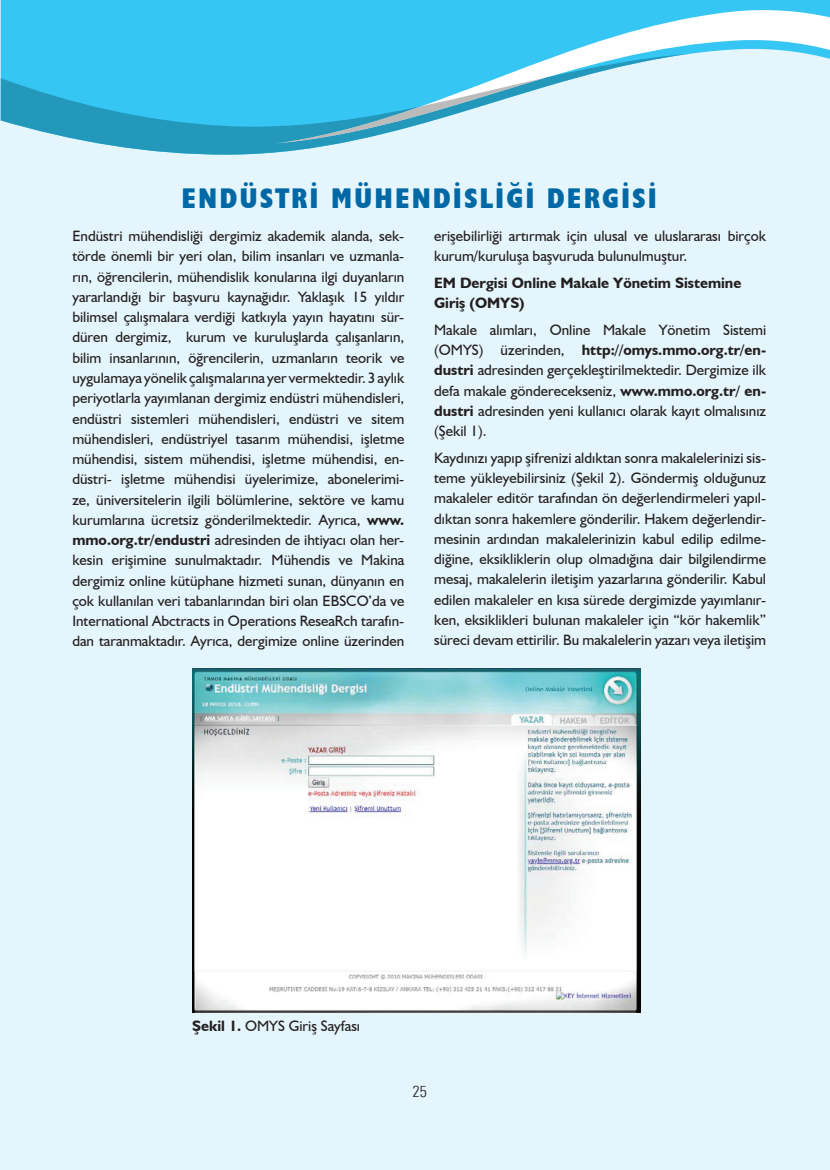
<style>
.page{position:relative;width:830px;height:1170px;background:#fff}
.page>*{position:absolute;margin:0;border:0;box-sizing:border-box;transform-origin:0 0}
.t1{font:700 condensed 28.5px "Humanist 521 BT Xtra";letter-spacing:.07em;color:#0068a5}
.t2{font:300 condensed 15.75px "Zurich BT";color:#231f20}
.t3{font:15px/20.2px "Humanist 521 BT";color:#231f20;text-align:justify}
.t4{font:700 15px/20.2px "Humanist 521 BT";color:#231f20}
.s1{font-weight:700}
</style>
<div class="page">
<div style="left:0;top:0;width:829px;height:1169px;background:#e5f5fc"></div>
<div style="left:1px;top:0;width:828px;height:54px;background:#36c6f4"></div>
<svg style="left:276px;top:7px;width:553px;height:52px;background:#6dd5f6"></svg>
<svg style="left:1px;top:54px;width:688px;height:101px"></svg>
<svg style="left:276px;top:77px;width:271px;height:66px"></svg>
<img style="left:192px;top:668px;width:448px;height:344px">
<h1 class="t1" style="left:181px;top:181px;width:476px">ENDÜSTRİ MÜHENDİSLİĞİ DERGİSİ</h1>
<p class="t3" style="left:72px;top:225px;width:333px">Endüstri mühendisliği dergimiz akademik alanda, sek&shy;törde önemli bir yeri olan, bilim insanları ve uzmanla&shy;rın, öğrencilerin, mühendislik konularına ilgi duyanların yararlandığı bir başvuru kaynağıdır. Yaklaşık 15 yıldır bilimsel çalışmalara verdiği katkıyla yayın hayatını sür&shy;düren dergimiz, kurum ve kuruluşlarda çalışanların, bilim insanlarının, öğrencilerin, uzmanların teorik ve uygulamaya yönelik çalışmalarına yer vermektedir. 3 aylık periyotlarla yayımlanan dergimiz endüstri mühendisleri, endüstri sistemleri mühendisleri, endüstri ve sitem mühendisleri, endüstriyel tasarım mühendisi, işletme mühendisi, sistem mühendisi, işletme mühendisi, en&shy;düstri- işletme mühendisi üyelerimize, abonelerimi&shy;ze, üniversitelerin ilgili bölümlerine, sektöre ve kamu kurumlarına ücretsiz gönderilmektedir. Ayrıca, <span class="s1">www. mmo.org.tr/endustri</span> adresinden de ihtiyacı olan her&shy;kesin erişimine sunulmaktadır. Mühendis ve Makina dergimiz online kütüphane hizmeti sunan, dünyanın en çok kullanılan veri tabanlarından biri olan EBSCO’da ve International Abctracts in Operations ReseaRch tarafın&shy;dan taranmaktadır. Ayrıca, dergimize online üzerinden</p>
<p class="t3" style="left:434px;top:225px;width:333px">erişebilirliği artırmak için ulusal ve uluslararası birçok kurum/kuruluşa başvuruda bulunulmuştur.</p>
<p class="t4" style="left:434px;top:272px;width:308px">EM Dergisi Online Makale Yönetim Sistemine<br>Giriş (OMYS)</p>
<p class="t3" style="left:434px;top:319px;width:333px">Makale alımları, Online Makale Yönetim Sistemi (OMYS) üzerinden, <span class="s1">http://omys.mmo.org.tr/en&shy;dustri</span> adresinden gerçekleştirilmektedir. Dergimize ilk defa makale gönderecekseniz, <span class="s1">www.mmo.org.tr/ en&shy;dustri</span> adresinden yeni kullanıcı olarak kayıt olmalısınız (Şekil 1).</p>
<p class="t3" style="left:434px;top:447px;width:333px">Kaydınızı yapıp şifrenizi aldıktan sonra makalelerinizi sis&shy;teme yükleyebilirsiniz (Şekil 2). Göndermiş olduğunuz makaleler editör tarafından ön değerlendirmeleri yapıl&shy;dıktan sonra hakemlere gönderilir. Hakem değerlendir&shy;mesinin ardından makalelerinizin kabul edilip edilme&shy;diğine, eksikliklerin olup olmadığına dair bilgilendirme mesaj, makalelerin iletişim yazarlarına gönderilir. Kabul edilen makaleler en kısa sürede dergimizde yayımlanır&shy;ken, eksiklikleri bulunan makaleler için “kör hakemlik” süreci devam ettirilir. Bu makalelerin yazarı veya iletişim</p>
<p class="t3" style="left:192px;top:1015px;width:169px"><span class="s1">Şekil 1.</span> OMYS Giriş Sayfası</p>
<p class="t2" style="left:412px;top:1081px;width:16px">25</p>
</div>
